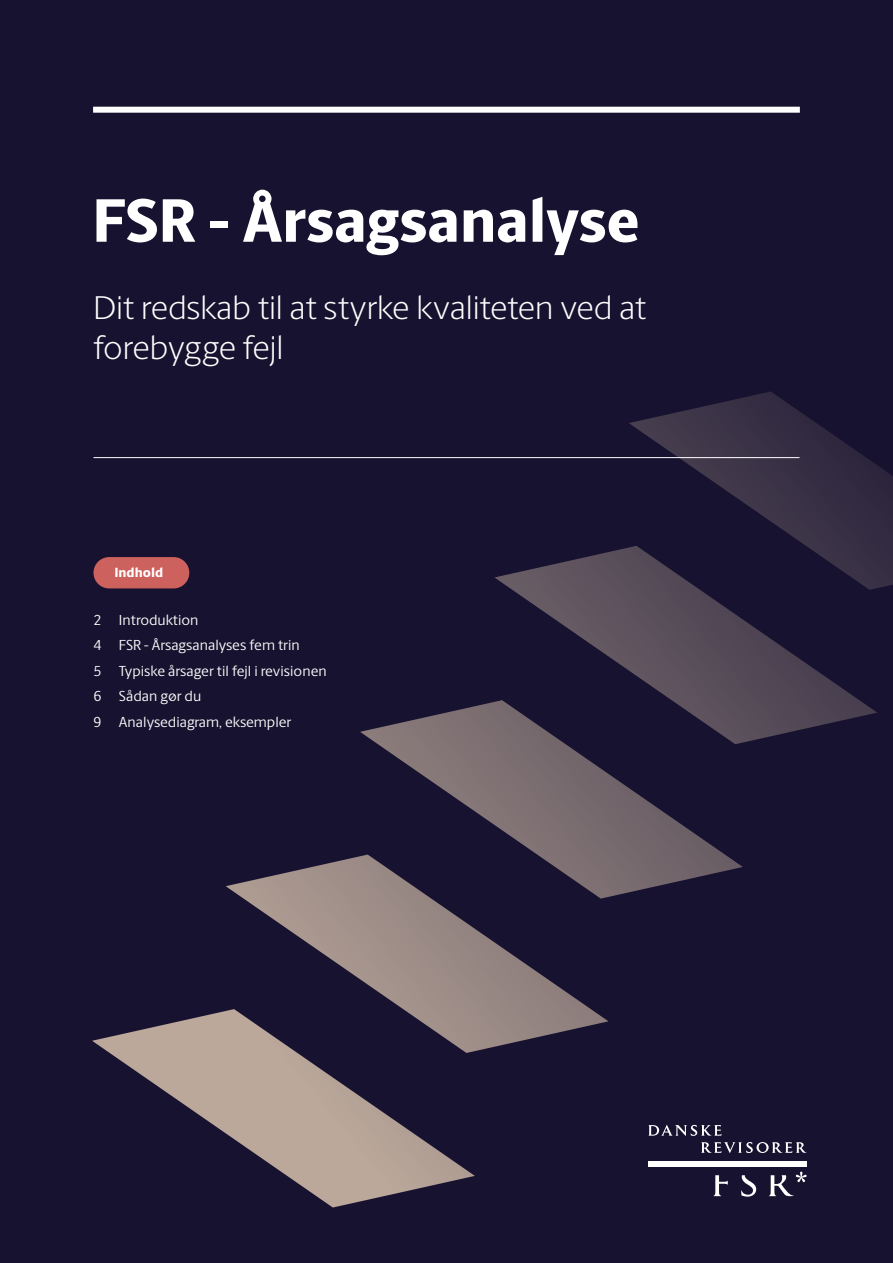
<style>
.page{position:relative;width:893px;height:1263px;background:#17122f}
.page>*{position:absolute;margin:0;border:0;box-sizing:border-box;transform-origin:0 0}
.t1{font:800 61.5px "Berling Sans";letter-spacing:-.005em;color:#fff}
.t2{font:300 33px/40.5px "Berling Sans";letter-spacing:-.005em;color:#fff}
.t3{font:14.55px/25.5px "Berling Sans";color:#fff}
.t4{font:800 13.35px "Berling Sans";color:#fff}
</style>
<div class="page">
<svg style="left:701px;top:1142px;width:106px;height:11px"></svg>
<div style="left:648px;top:1161px;width:159px;height:6px;background:#fff"></div>
<svg style="left:648px;top:1125px;width:73px;height:11px"></svg>
<svg style="left:713px;top:1171px;width:94px;height:26px"></svg>
<div style="left:93px;top:557px;width:96px;height:31px;background:#cd615e;border-radius:16px"></div>
<svg style="left:92px;top:1011px;width:383px;height:196px"></svg>
<svg style="left:226px;top:856px;width:382px;height:197px"></svg>
<svg style="left:360px;top:702px;width:383px;height:196px"></svg>
<svg style="left:494px;top:547px;width:383px;height:197px"></svg>
<svg style="left:629px;top:391px;width:264px;height:199px"></svg>
<hr style="left:93px;top:457px;width:706px;height:1px;background:#fff">
<div style="left:93px;top:107px;width:707px;height:6px;background:#fff"></div>
<h1 class="t1" style="left:92px;top:183px;width:549px">FSR - Årsagsanalyse</h1>
<h2 class="t2" style="left:94px;top:287px;width:554px">Dit redskab til at styrke kvaliteten ved at forebygge fejl</h2>
<p class="t4" style="left:114px;top:564px;width:50px">Indhold</p>
<p class="t3" style="left:93px;top:607px;width:235px">2 Introduktion<br>4 FSR - Årsagsanalyses fem trin<br>5 Typiske årsager til fejl i revisionen<br>6 Sådan gør du<br>9 Analysediagram, eksempler</p>
</div>
